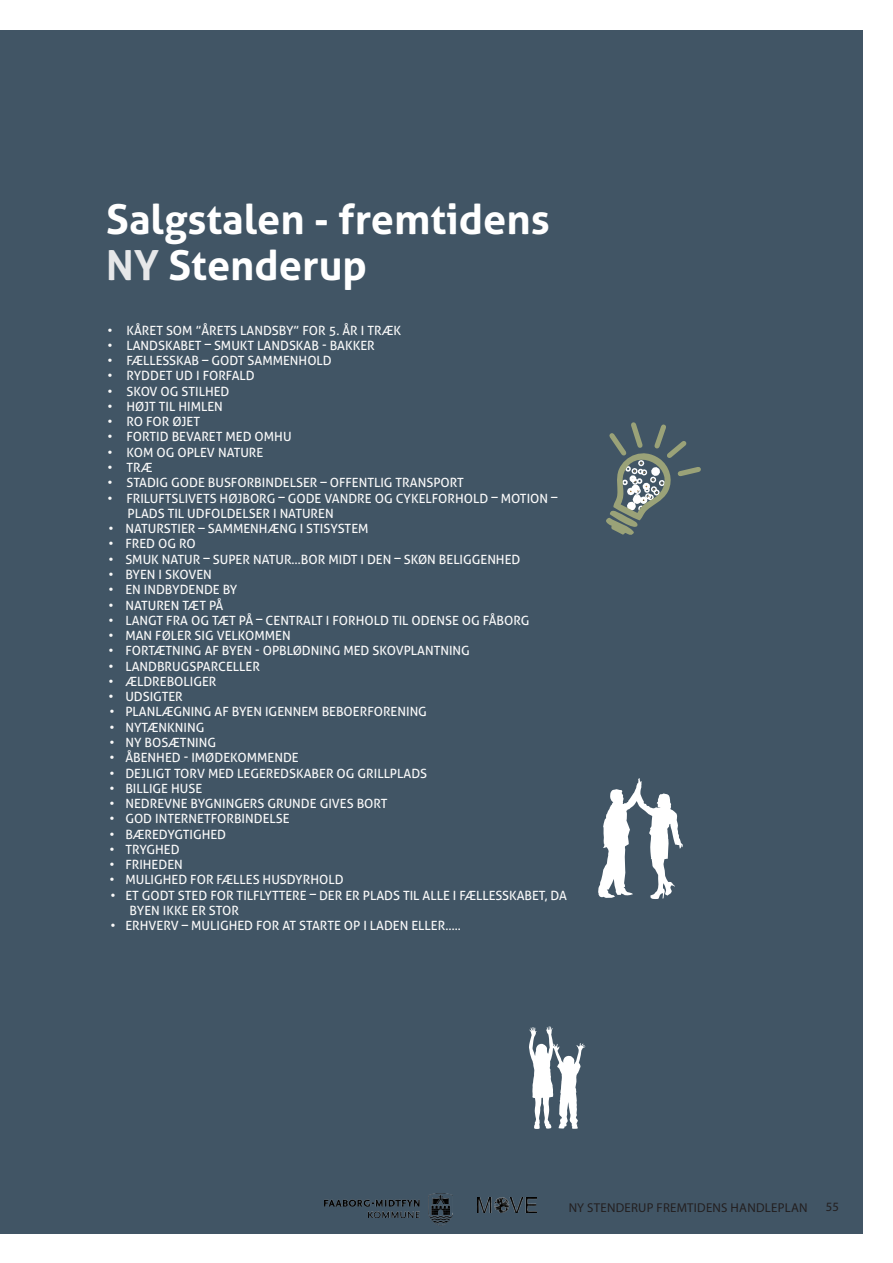
<style>
.page{position:relative;width:893px;height:1263px;background:#fff}
.page>*{position:absolute;margin:0;border:0;box-sizing:border-box;transform-origin:0 0}
.t1{font:700 41.4px/45.6px "Aller";color:#fff}
.t2{font:12.9px "Myriad Pro";letter-spacing:.02em;color:#231f20}
.t3{font:12.75px/15.3px "Aller";color:#fafafa}
.t4{font:12.75px "Myriad Pro";color:#231f20}
.s1{color:#e6e7e9}
</style>
<div class="page">
<div style="left:0;top:30px;width:863px;height:1203px;background:#415565"></div>
<svg style="left:598px;top:778px;width:85px;height:121px"></svg>
<svg style="left:529px;top:1026px;width:57px;height:103px"></svg>
<svg style="left:606px;top:422px;width:95px;height:113px"></svg>
<img style="left:478px;top:1198px;width:59px;height:15px">
<img style="left:430px;top:1193px;width:22px;height:33px">
<img style="left:325px;top:1193px;width:106px;height:25px">
<h1 class="t1" style="left:106px;top:197px;width:445px">Salgstalen - fremtidens<br><span class="s1">NY</span> Stenderup</h1>
<p class="t3" style="left:107px;top:322px;width:295px">• KÅRET SOM ”ÅRETS LANDSBY” FOR 5. ÅR I TRÆK</p>
<p class="t3" style="left:107px;top:338px;width:269px">• LANDSKABET – SMUKT LANDSKAB - BAKKER</p>
<p class="t3" style="left:107px;top:353px;width:226px">• FÆLLESSKAB – GODT SAMMENHOLD</p>
<p class="t3" style="left:107px;top:368px;width:149px">• RYDDET UD I FORFALD</p>
<p class="t3" style="left:107px;top:383px;width:124px">• SKOV OG STILHED</p>
<p class="t3" style="left:107px;top:399px;width:117px">• HØJT TIL HIMLEN</p>
<p class="t3" style="left:107px;top:414px;width:94px">• RO FOR ØJET</p>
<p class="t3" style="left:107px;top:429px;width:186px">• FORTID BEVARET MED OMHU</p>
<p class="t3" style="left:107px;top:445px;width:158px">• KOM OG OPLEV NATURE</p>
<p class="t3" style="left:107px;top:460px;width:47px">• TRÆ</p>
<p class="t3" style="left:107px;top:475px;width:358px">• STADIG GODE BUSFORBINDELSER – OFFENTLIG TRANSPORT</p>
<p class="t3" style="left:127px;top:490px;width:431px;text-indent:-20px">• FRILUFTSLIVETS HØJBORG – GODE VANDRE OG CYKELFORHOLD – MOTION –<br>PLADS TIL UDFOLDELSER I NATUREN</p>
<p class="t3" style="left:108px;top:521px;width:262px">• NATURSTIER – SAMMENHÆNG I STISYSTEM</p>
<p class="t3" style="left:108px;top:536px;width:89px">• FRED OG RO</p>
<p class="t3" style="left:108px;top:551px;width:414px">• SMUK NATUR – SUPER NATUR…BOR MIDT I DEN – SKØN BELIGGENHED</p>
<p class="t3" style="left:108px;top:567px;width:105px">• BYEN I SKOVEN</p>
<p class="t3" style="left:108px;top:582px;width:131px">• EN INDBYDENDE BY</p>
<p class="t3" style="left:108px;top:597px;width:117px">• NATUREN TÆT PÅ</p>
<p class="t3" style="left:108px;top:613px;width:423px">• LANGT FRA OG TÆT PÅ – CENTRALT I FORHOLD TIL ODENSE OG FÅBORG</p>
<p class="t3" style="left:108px;top:628px;width:184px">• MAN FØLER SIG VELKOMMEN</p>
<p class="t3" style="left:108px;top:643px;width:363px">• FORTÆTNING AF BYEN - OPBLØDNING MED SKOVPLANTNING</p>
<p class="t3" style="left:108px;top:658px;width:153px">• LANDBRUGSPARCELLER</p>
<p class="t3" style="left:108px;top:674px;width:110px">• ÆLDREBOLIGER</p>
<p class="t3" style="left:108px;top:689px;width:76px">• UDSIGTER</p>
<p class="t3" style="left:109px;top:704px;width:319px">• PLANLÆGNING AF BYEN IGENNEM BEBOERFORENING</p>
<p class="t3" style="left:109px;top:719px;width:96px">• NYTÆNKNING</p>
<p class="t3" style="left:109px;top:735px;width:108px">• NY BOSÆTNING</p>
<p class="t3" style="left:109px;top:750px;width:191px">• ÅBENHED - IMØDEKOMMENDE</p>
<p class="t3" style="left:109px;top:765px;width:319px">• DEJLIGT TORV MED LEGEREDSKABER OG GRILLPLADS</p>
<p class="t3" style="left:109px;top:781px;width:94px">• BILLIGE HUSE</p>
<p class="t3" style="left:109px;top:796px;width:280px">• NEDREVNE BYGNINGERS GRUNDE GIVES BORT</p>
<p class="t3" style="left:109px;top:811px;width:182px">• GOD INTERNETFORBINDELSE</p>
<p class="t3" style="left:109px;top:826px;width:118px">• BÆREDYGTIGHED</p>
<p class="t3" style="left:109px;top:842px;width:72px">• TRYGHED</p>
<p class="t3" style="left:109px;top:857px;width:75px">• FRIHEDEN</p>
<p class="t3" style="left:109px;top:872px;width:236px">• MULIGHED FOR FÆLLES HUSDYRHOLD</p>
<p class="t3" style="left:130px;top:887px;width:439px;text-indent:-19px">• ET GODT STED FOR TILFLYTTERE – DER ER PLADS TIL ALLE I FÆLLESSKABET, DA<br>BYEN IKKE ER STOR</p>
<p class="t3" style="left:111px;top:918px;width:352px">• ERHVERV – MULIGHED FOR AT STARTE OP I LADEN ELLER…..</p>
<p class="t2" style="left:569px;top:1200px;width:240px">NY STENDERUP FREMTIDENS HANDLEPLAN</p>
<p class="t4" style="left:826px;top:1199px;width:15px">55</p>
</div>
